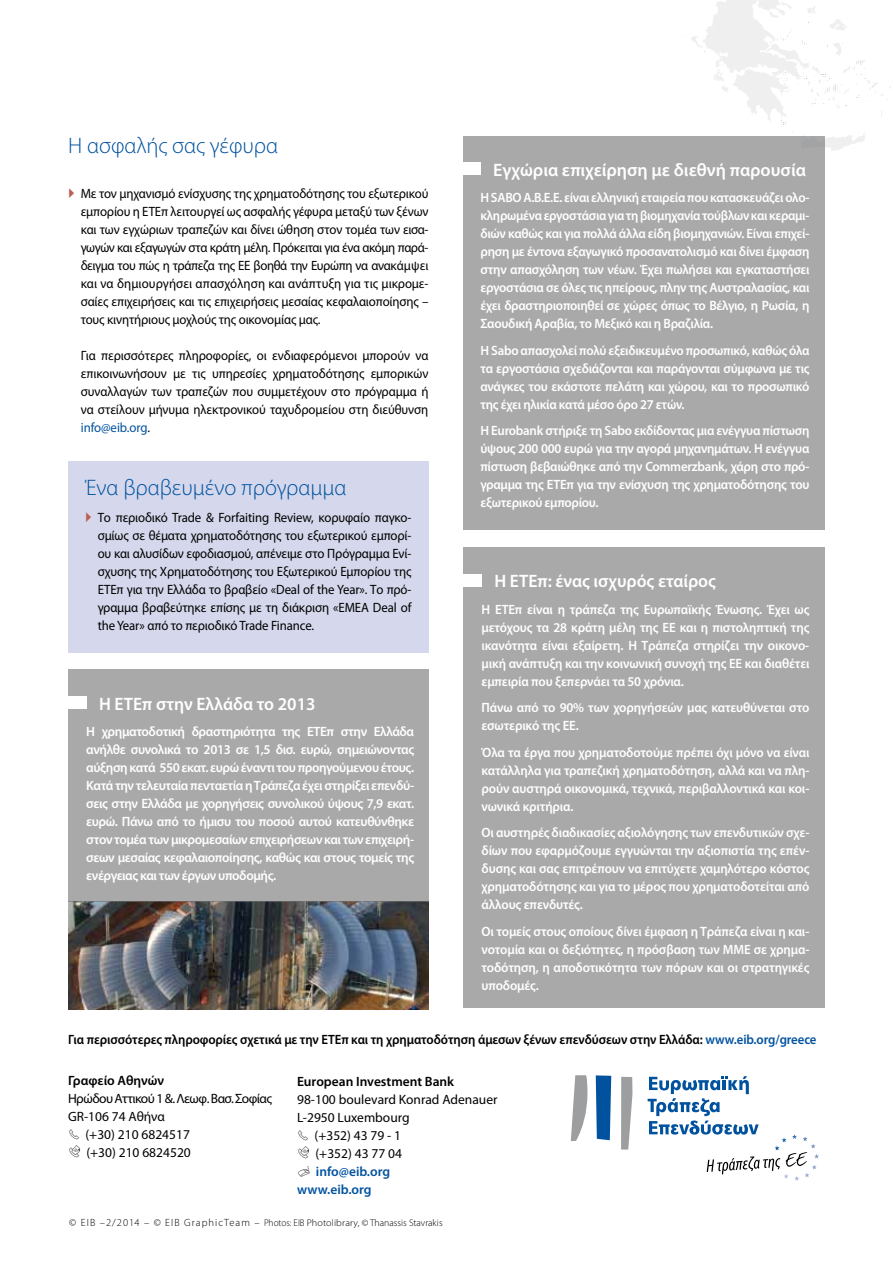
<style>
.page{position:relative;width:893px;height:1263px;background:#fff}
.page>*{position:absolute;margin:0;border:0;box-sizing:border-box;transform-origin:0 0}
.t1{font:300 22.5px "Myriad Pro";color:#00529f}
.t2{font:600 18px "Myriad Pro";color:#fff}
.t3{font:600 13.5px/18px "Myriad Pro";letter-spacing:-.015em;color:#fff;text-align:justify;scale:.96 1}
.t4{font:13.5px/18px "Myriad Pro";letter-spacing:-.01em;color:#000;text-align:justify;scale:.95 1}
.t5{font:600 13.5px/18px "Myriad Pro";letter-spacing:-.015em;color:#fff;text-align:justify}
.t6{font:600 13.5px "Myriad Pro";letter-spacing:-.005em;color:#000;scale:.95 1}
.t7{font:13.5px/18px "Myriad Pro";letter-spacing:-.01em;color:#000;text-align:right}
.t8{font:13.5px/18px "Myriad Pro";letter-spacing:-.04em;color:#000}
.t9{font:600 13.5px "Myriad Pro";letter-spacing:-.005em;color:#000}
.t10{font:600 13.5px/18px "Myriad Pro";color:#00529f}
.t11{font:300 9.75px "Myriad Pro";color:#000;scale:.96 1}
.s1{color:#00529f}
.s2{font-size:10.5px}
</style>
<div class="page">
<img style="left:68px;top:902px;width:360px;height:107px">
<div style="left:68px;top:670px;width:360px;height:232px;background:#a9a9aa"></div>
<div style="left:67px;top:696px;width:19px;height:13px;background:#fff"></div>
<div style="left:463px;top:547px;width:362px;height:461px;background:#a9a9aa"></div>
<div style="left:462px;top:574px;width:20px;height:13px;background:#fff"></div>
<svg style="left:685px;top:0;width:206px;height:151px"></svg>
<div style="left:68px;top:461px;width:360px;height:192px;background:#d5d8ec"></div>
<div style="left:463px;top:136px;width:362px;height:394px;background:#a9a9aa"></div>
<div style="left:461px;top:162px;width:19px;height:13px;background:#fff"></div>
<svg style="left:571px;top:1075px;width:16px;height:66px"></svg>
<svg style="left:596px;top:1075px;width:15px;height:65px"></svg>
<svg style="left:621px;top:1077px;width:11px;height:72px"></svg>
<svg style="left:648px;top:1076px;width:171px;height:105px"></svg>
<h1 class="t1" style="left:68px;top:133px;width:211px">Η ασφαλής σας γέφυρα</h1>
<p class="t4" style="left:81px;top:184px;width:368px">Με τον μηχανισμό ενίσχυσης της χρηματοδότησης του εξωτερικού εμπορίου η ΕΤΕπ λειτουργεί ως ασφαλής γέφυρα μεταξύ των ξένων και των εγχώριων τραπεζών και δίνει ώθηση στον τομέα των εισα&shy;γωγών και εξαγωγών στα κράτη μέλη. Πρόκειται για ένα ακόμη παρά&shy;δειγμα του πώς η τράπεζα της ΕΕ βοηθά την Ευρώπη να ανακάμψει και να δημιουργήσει απασχόληση και ανάπτυξη για τις μικρομε&shy;σαίες επιχειρήσεις και τις επιχειρήσεις μεσαίας κεφαλαιοποίησης – τους κινητήριους μοχλούς της οικονομίας μας.</p>
<p class="t4" style="left:81px;top:346px;width:367px">Για περισσότερες πληροφορίες, οι ενδιαφερόμενοι μπορούν να επικοινωνήσουν με τις υπηρεσίες χρηματοδότησης εμπορικών συναλλαγών των τραπεζών που συμμετέχουν στο πρόγραμμα ή να στείλουν μήνυμα ηλεκτρονικού ταχυδρομείου στη διεύθυνση <span class="s1">info@eib.org</span>.</p>
<h1 class="t1" style="left:85px;top:475px;width:263px">Ένα βραβευμένο πρόγραμμα</h1>
<p class="t4" style="left:98px;top:508px;width:332px">Το περιοδικό Trade &amp; Forfaiting Review, κορυφαίο παγκο&shy;σμίως σε θέματα χρηματοδότησης του εξωτερικού εμπορί&shy;ου και αλυσίδων εφοδιασμού, απένειμε στο Πρόγραμμα Ενί&shy;σχυσης της Χρηματοδότησης του Εξωτερικού Εμπορίου της ΕΤΕπ για την Ελλάδα το βραβείο «Deal of the Year». Το πρό&shy;γραμμα βραβεύτηκε επίσης με τη διάκριση «EMEA Deal of the Year» από το περιοδικό Trade Finance.</p>
<h2 class="t2" style="left:99px;top:692px;width:218px">Η ΕΤΕπ στην Ελλάδα το 2013</h2>
<p class="t5" style="left:86px;top:722px;width:329px">Η χρηματοδοτική δραστηριότητα της ΕΤΕπ στην Ελλάδα ανήλθε συνολικά το 2013 σε 1,5 δισ. ευρώ, σημειώνοντας αύξηση κατά 550 εκατ. ευρώ έναντι του προηγούμενου έτους.<br>Κατά την τελευταία πενταετία η Τράπεζα έχει στηρίξει επενδύ&shy;σεις στην Ελλάδα με χορηγήσεις συνολικού ύψους 7,9 εκατ. ευρώ. Πάνω από το ήμισυ του ποσού αυτού κατευθύνθηκε στον τομέα των μικρομεσαίων επιχειρήσεων και των επιχειρή&shy;σεων μεσαίας κεφαλαιοποίησης, καθώς και στους τομείς της ενέργειας και των έργων υποδομής.</p>
<h2 class="t2" style="left:493px;top:158px;width:314px">Εγχώρια επιχείρηση με διεθνή παρουσία</h2>
<p class="t3" style="left:480px;top:189px;width:344px">Η SABO Α.Β.Ε.Ε. είναι ελληνική εταιρεία που κατασκευάζει ολο&shy;κληρωμένα εργοστάσια για τη βιομηχανία τούβλων και κεραμι&shy;διών καθώς και για πολλά άλλα είδη βιομηχανιών. Είναι επιχεί&shy;ρηση με έντονα εξαγωγικό προσανατολισμό και δίνει έμφαση στην απασχόληση των νέων. Έχει πωλήσει και εγκαταστήσει εργοστάσια σε όλες τις ηπείρους, πλην της Αυστραλασίας, και έχει δραστηριοποιηθεί σε χώρες όπως το Βέλγιο, η Ρωσία, η Σαουδική Αραβία, το Μεξικό και η Βραζιλία.</p>
<p class="t3" style="left:480px;top:341px;width:344px">Η Sabo απασχολεί πολύ εξειδικευμένο προσωπικό, καθώς όλα τα εργοστάσια σχεδιάζονται και παράγονται σύμφωνα με τις ανάγκες του εκάστοτε πελάτη και χώρου, και το προσωπικό της έχει ηλικία κατά μέσο όρο 27 ετών.</p>
<p class="t3" style="left:480px;top:422px;width:344px">Η Eurobank στήριξε τη Sabo εκδίδοντας μια ενέγγυα πίστωση ύψους 200 000 ευρώ για την αγορά μηχανημάτων. Η ενέγγυα πίστωση βεβαιώθηκε από την Commerzbank, χάρη στο πρό&shy;γραμμα της ΕΤΕπ για την ενίσχυση της χρηματοδότησης του εξωτερικού εμπορίου.</p>
<h2 class="t2" style="left:494px;top:570px;width:223px">Η ΕΤΕπ: ένας ισχυρός εταίρος</h2>
<p class="t3" style="left:482px;top:600px;width:343px">Η ΕΤΕπ είναι η τράπεζα της Ευρωπαϊκής Ένωσης. Έχει ως μετόχους τα 28 κράτη μέλη της ΕΕ και η πιστοληπτική της ικανότητα είναι εξαίρετη. Η Τράπεζα στηρίζει την οικονο&shy;μική ανάπτυξη και την κοινωνική συνοχή της ΕΕ και διαθέτει εμπειρία που ξεπερνάει τα 50 χρόνια.</p>
<p class="t3" style="left:482px;top:698px;width:343px">Πάνω από το 90% των χορηγήσεών μας κατευθύνεται στο εσωτερικό της ΕΕ.</p>
<p class="t3" style="left:482px;top:743px;width:343px">Όλα τα έργα που χρηματοδοτούμε πρέπει όχι μόνο να είναι κατάλληλα για τραπεζική χρηματοδότηση, αλλά και να πλη&shy;ρούν αυστηρά οικονομικά, τεχνικά, περιβαλλοντικά και κοι&shy;νωνικά κριτήρια.</p>
<p class="t3" style="left:482px;top:823px;width:343px">Οι αυστηρές διαδικασίες αξιολόγησης των επενδυτικών σχε&shy;δίων που εφαρμόζουμε εγγυώνται την αξιοπιστία της επέν&shy;δυσης και σας επιτρέπουν να επιτύχετε χαμηλότερο κόστος χρηματοδότησης και για το μέρος που χρηματοδοτείται από άλλους επενδυτές.</p>
<p class="t3" style="left:482px;top:922px;width:343px">Οι τομείς στους οποίους δίνει έμφαση η Τράπεζα είναι η και&shy;νοτομία και οι δεξιότητες, η πρόσβαση των ΜΜΕ σε χρημα&shy;τοδότηση, η αποδοτικότητα των πόρων και οι στρατηγικές υποδομές.</p>
<p class="t6" style="left:68px;top:1031px;width:789px">Για περισσότερες πληροφορίες σχετικά με την ΕΤΕπ και τη χρηματοδότηση άμεσων ξένων επενδύσεων στην Ελλάδα: <span class="s1">www.eib.org/greece</span></p>
<p class="t9" style="left:68px;top:1072px;width:98px">Γραφείο Αθηνών</p>
<p class="t8" style="left:68px;top:1090px;width:206px">Ηρώδου Αττικού 1 &amp;. Λεωφ. Βασ. Σοφίας<br>GR-106 74 Αθήνα</p>
<p class="t7" style="left:68px;top:1126px;width:124px">✓ (+30) 210 6824517 (+30) 210 6824520</p>
<p class="t9" style="left:297px;top:1073px;width:159px">European Investment Bank</p>
<p class="t7" style="left:297px;top:1091px;width:202px;text-align:left">98-100 boulevard Konrad Adenauer<br>L-2950 Luxembourg</p>
<p class="t7" style="left:297px;top:1127px;width:106px">✓ (+352) 43 79 - 1 (+352) 43 77 04</p>
<p class="t10" style="left:297px;top:1162px;width:95px;text-indent:19px">info@eib.org www.eib.org</p>
<p class="t11" style="left:69px;top:1218px;width:390px"><span class="s2">© EIB –2/2014 – © EIB GraphicTeam –</span> Photos: EIB Photolibrary, © Thanassis Stavrakis</p>
</div>
